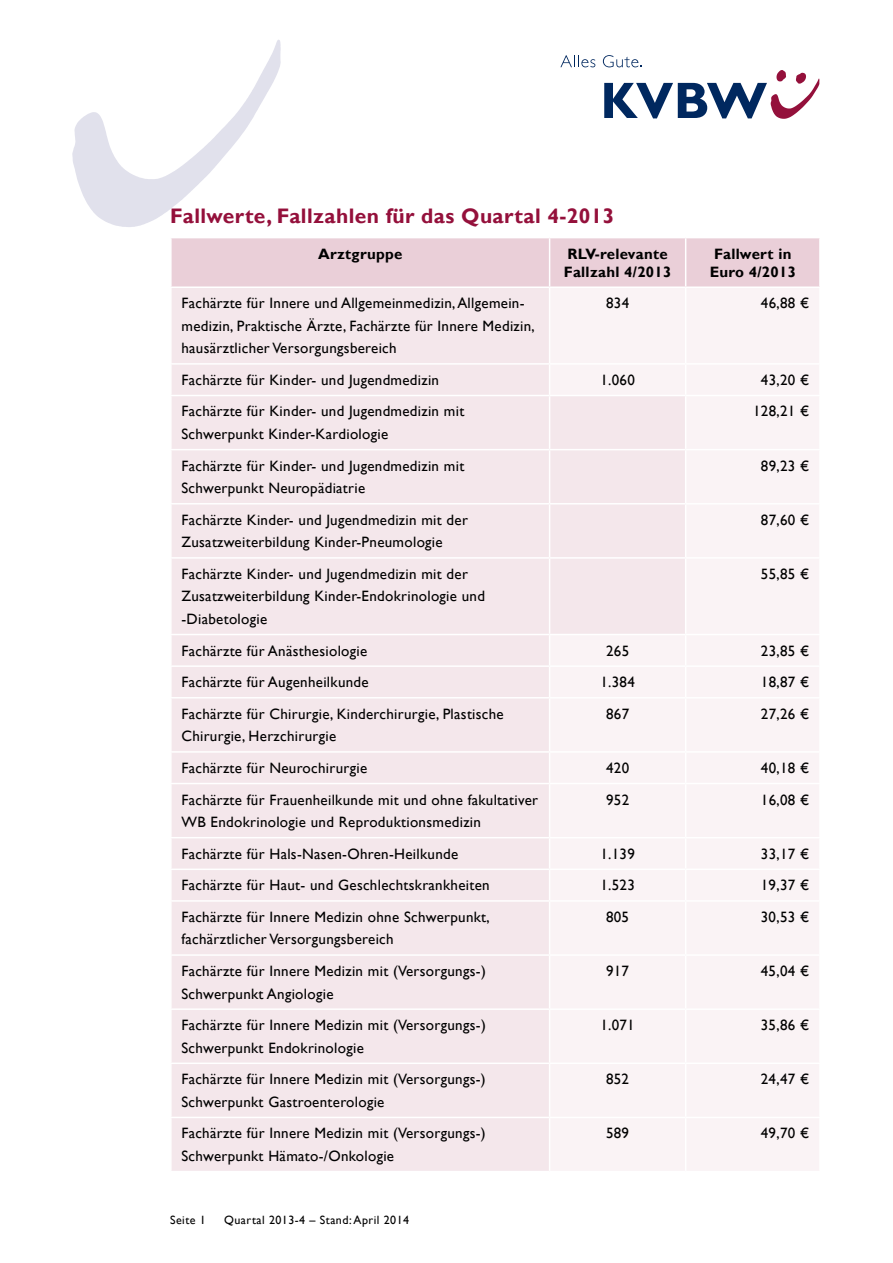
<style>
.page{position:relative;width:893px;height:1263px;background:#fff}
.page>*{position:absolute;margin:0;border:0;box-sizing:border-box;transform-origin:0 0}
.t1{font:700 21px "Gill Sans";letter-spacing:.02em;color:#94103b}
.t2{font:15px/22.5px "Gill Sans";letter-spacing:.02em;color:#000}
.t3{font:700 15px/18px "Gill Sans";letter-spacing:.02em;color:#000}
.t4{font:12px "Gill Sans";letter-spacing:.04em;color:#000}
</style>
<div class="page">
<svg style="left:72px;top:40px;width:209px;height:187px"></svg>
<svg style="left:560px;top:55px;width:35px;height:12px"></svg>
<svg style="left:603px;top:55px;width:216px;height:64px"></svg>
<div style="left:172px;top:238px;width:647px;height:48px;background:#eacfd8"></div>
<div style="left:172px;top:288px;width:377px;height:883px;background:#f4e7eb"></div>
<svg style="left:550px;top:288px;width:269px;height:883px;fill:#faf3f5"></svg>
<hr style="left:549px;top:238px;width:1px;height:48px;background:#fff">
<hr style="left:685px;top:238px;width:1px;height:48px;background:#fff">
<hr style="left:685px;top:288px;width:1px;height:75px;background:#fff">
<hr style="left:170px;top:363px;width:380px;height:2px;background:#fff">
<hr style="left:550px;top:363px;width:136px;height:2px;background:#fff">
<hr style="left:686px;top:363px;width:135px;height:2px;background:#fff">
<hr style="left:685px;top:365px;width:1px;height:30px;background:#fff">
<hr style="left:170px;top:395px;width:380px;height:1px;background:#fff">
<hr style="left:550px;top:395px;width:136px;height:1px;background:#fff">
<hr style="left:686px;top:395px;width:135px;height:1px;background:#fff">
<hr style="left:685px;top:396px;width:1px;height:53px;background:#fff">
<hr style="left:170px;top:449px;width:380px;height:1px;background:#fff">
<hr style="left:550px;top:449px;width:136px;height:1px;background:#fff">
<hr style="left:686px;top:449px;width:135px;height:1px;background:#fff">
<hr style="left:685px;top:450px;width:1px;height:53px;background:#fff">
<hr style="left:170px;top:503px;width:380px;height:1px;background:#fff">
<hr style="left:550px;top:503px;width:136px;height:1px;background:#fff">
<hr style="left:686px;top:503px;width:135px;height:1px;background:#fff">
<hr style="left:685px;top:504px;width:1px;height:53px;background:#fff">
<hr style="left:170px;top:557px;width:380px;height:2px;background:#fff">
<hr style="left:550px;top:557px;width:136px;height:2px;background:#fff">
<hr style="left:686px;top:557px;width:135px;height:2px;background:#fff">
<hr style="left:685px;top:559px;width:1px;height:75px;background:#fff">
<hr style="left:170px;top:634px;width:380px;height:1px;background:#fff">
<hr style="left:550px;top:634px;width:136px;height:1px;background:#fff">
<hr style="left:686px;top:634px;width:135px;height:1px;background:#fff">
<hr style="left:685px;top:635px;width:1px;height:30px;background:#fff">
<hr style="left:170px;top:665px;width:380px;height:2px;background:#fff">
<hr style="left:550px;top:665px;width:136px;height:2px;background:#fff">
<hr style="left:686px;top:665px;width:135px;height:2px;background:#fff">
<hr style="left:685px;top:667px;width:1px;height:30px;background:#fff">
<hr style="left:170px;top:697px;width:380px;height:1px;background:#fff">
<hr style="left:550px;top:697px;width:136px;height:1px;background:#fff">
<hr style="left:686px;top:697px;width:135px;height:1px;background:#fff">
<hr style="left:685px;top:698px;width:1px;height:53px;background:#fff">
<hr style="left:170px;top:751px;width:380px;height:2px;background:#fff">
<hr style="left:550px;top:751px;width:136px;height:2px;background:#fff">
<hr style="left:686px;top:751px;width:135px;height:2px;background:#fff">
<hr style="left:685px;top:753px;width:1px;height:30px;background:#fff">
<hr style="left:170px;top:783px;width:380px;height:1px;background:#fff">
<hr style="left:550px;top:783px;width:136px;height:1px;background:#fff">
<hr style="left:686px;top:783px;width:135px;height:1px;background:#fff">
<hr style="left:685px;top:784px;width:1px;height:53px;background:#fff">
<hr style="left:170px;top:837px;width:380px;height:1px;background:#fff">
<hr style="left:550px;top:837px;width:136px;height:1px;background:#fff">
<hr style="left:686px;top:837px;width:135px;height:1px;background:#fff">
<hr style="left:685px;top:838px;width:1px;height:30px;background:#fff">
<hr style="left:170px;top:868px;width:380px;height:2px;background:#fff">
<hr style="left:550px;top:868px;width:136px;height:2px;background:#fff">
<hr style="left:686px;top:868px;width:135px;height:2px;background:#fff">
<hr style="left:685px;top:870px;width:1px;height:30px;background:#fff">
<hr style="left:170px;top:900px;width:380px;height:2px;background:#fff">
<hr style="left:550px;top:900px;width:136px;height:2px;background:#fff">
<hr style="left:686px;top:900px;width:135px;height:2px;background:#fff">
<hr style="left:685px;top:902px;width:1px;height:52px;background:#fff">
<hr style="left:170px;top:954px;width:380px;height:2px;background:#fff">
<hr style="left:550px;top:954px;width:136px;height:2px;background:#fff">
<hr style="left:686px;top:954px;width:135px;height:2px;background:#fff">
<hr style="left:685px;top:956px;width:1px;height:52px;background:#fff">
<hr style="left:170px;top:1008px;width:380px;height:2px;background:#fff">
<hr style="left:550px;top:1008px;width:136px;height:2px;background:#fff">
<hr style="left:686px;top:1008px;width:135px;height:2px;background:#fff">
<hr style="left:685px;top:1010px;width:1px;height:52px;background:#fff">
<hr style="left:170px;top:1062px;width:380px;height:2px;background:#fff">
<hr style="left:550px;top:1062px;width:136px;height:2px;background:#fff">
<hr style="left:686px;top:1062px;width:135px;height:2px;background:#fff">
<hr style="left:685px;top:1064px;width:1px;height:53px;background:#fff">
<hr style="left:170px;top:1117px;width:380px;height:1px;background:#fff">
<hr style="left:550px;top:1117px;width:136px;height:1px;background:#fff">
<hr style="left:686px;top:1117px;width:135px;height:1px;background:#fff">
<hr style="left:685px;top:1118px;width:1px;height:53px;background:#fff">
<h1 class="t1" style="left:170px;top:203px;width:446px">Fallwerte, Fallzahlen für das Quartal 4-2013</h1>
<p class="t3" style="left:318px;top:245px;width:86px">Arztgruppe</p>
<p class="t3" style="left:564px;top:245px;width:109px">RLV-relevante<br>Fallzahl 4/2013</p>
<p class="t3" style="left:710px;top:245px;width:88px">Fallwert in<br>Euro 4/2013</p>
<p class="t2" style="left:181px;top:292px;width:355px">Fachärzte für Innere und Allgemeinmedizin, Allgemein&shy;medizin, Praktische Ärzte, Fachärzte für Innere Medizin, hausärztlicher Versorgungsbereich</p>
<p class="t2" style="left:606px;top:292px;width:25px">834</p>
<p class="t2" style="left:761px;top:292px;width:50px">46,88 €</p>
<p class="t2" style="left:181px;top:369px;width:259px">Fachärzte für Kinder- und Jugendmedizin</p>
<p class="t2" style="left:600px;top:369px;width:36px">1.060</p>
<p class="t2" style="left:761px;top:369px;width:50px">43,20 €</p>
<p class="t2" style="left:181px;top:400px;width:284px">Fachärzte für Kinder- und Jugendmedizin mit<br>Schwerpunkt Kinder-Kardiologie</p>
<p class="t2" style="left:753px;top:400px;width:58px">128,21 €</p>
<p class="t2" style="left:181px;top:455px;width:284px">Fachärzte für Kinder- und Jugendmedizin mit<br>Schwerpunkt Neuropädiatrie</p>
<p class="t2" style="left:761px;top:455px;width:50px">89,23 €</p>
<p class="t2" style="left:181px;top:509px;width:288px">Fachärzte Kinder- und Jugendmedizin mit der<br>Zusatzweiterbildung Kinder-Pneumologie</p>
<p class="t2" style="left:761px;top:509px;width:50px">87,60 €</p>
<p class="t2" style="left:181px;top:563px;width:305px">Fachärzte Kinder- und Jugendmedizin mit der<br>Zusatzweiterbildung Kinder-Endokrinologie und -Diabetologie</p>
<p class="t2" style="left:761px;top:563px;width:50px">55,85 €</p>
<p class="t2" style="left:181px;top:639px;width:187px">Fachärzte für Anästhesiologie</p>
<p class="t2" style="left:606px;top:639px;width:25px">265</p>
<p class="t2" style="left:761px;top:639px;width:50px">23,85 €</p>
<p class="t2" style="left:181px;top:671px;width:189px">Fachärzte für Augenheilkunde</p>
<p class="t2" style="left:600px;top:671px;width:36px">1.384</p>
<p class="t2" style="left:761px;top:671px;width:50px">18,87 €</p>
<p class="t2" style="left:181px;top:703px;width:324px">Fachärzte für Chirurgie, Kinderchirurgie, Plastische<br>Chirurgie, Herzchirurgie</p>
<p class="t2" style="left:606px;top:703px;width:25px">867</p>
<p class="t2" style="left:761px;top:703px;width:50px">27,26 €</p>
<p class="t2" style="left:181px;top:757px;width:187px">Fachärzte für Neurochirurgie</p>
<p class="t2" style="left:606px;top:757px;width:25px">420</p>
<p class="t2" style="left:761px;top:757px;width:50px">40,18 €</p>
<p class="t2" style="left:181px;top:788px;width:358px">Fachärzte für Frauenheilkunde mit und ohne fakultativer<br>WB Endokrinologie und Reproduktionsmedizin</p>
<p class="t2" style="left:606px;top:788px;width:25px">952</p>
<p class="t2" style="left:761px;top:788px;width:50px">16,08 €</p>
<p class="t2" style="left:181px;top:842px;width:278px">Fachärzte für Hals-Nasen-Ohren-Heilkunde</p>
<p class="t2" style="left:600px;top:842px;width:36px">1.139</p>
<p class="t2" style="left:761px;top:842px;width:50px">33,17 €</p>
<p class="t2" style="left:181px;top:874px;width:310px">Fachärzte für Haut- und Geschlechtskrankheiten</p>
<p class="t2" style="left:600px;top:874px;width:36px">1.523</p>
<p class="t2" style="left:761px;top:874px;width:50px">19,37 €</p>
<p class="t2" style="left:181px;top:906px;width:310px">Fachärzte für Innere Medizin ohne Schwerpunkt, fachärztlicher Versorgungsbereich</p>
<p class="t2" style="left:606px;top:906px;width:25px">805</p>
<p class="t2" style="left:761px;top:906px;width:50px">30,53 €</p>
<p class="t2" style="left:181px;top:960px;width:306px">Fachärzte für Innere Medizin mit (Versorgungs-)<br>Schwerpunkt Angiologie</p>
<p class="t2" style="left:606px;top:960px;width:25px">917</p>
<p class="t2" style="left:761px;top:960px;width:50px">45,04 €</p>
<p class="t2" style="left:181px;top:1014px;width:306px">Fachärzte für Innere Medizin mit (Versorgungs-)<br>Schwerpunkt Endokrinologie</p>
<p class="t2" style="left:600px;top:1014px;width:36px">1.071</p>
<p class="t2" style="left:761px;top:1014px;width:50px">35,86 €</p>
<p class="t2" style="left:181px;top:1068px;width:306px">Fachärzte für Innere Medizin mit (Versorgungs-)<br>Schwerpunkt Gastroenterologie</p>
<p class="t2" style="left:606px;top:1068px;width:25px">852</p>
<p class="t2" style="left:761px;top:1068px;width:50px">24,47 €</p>
<p class="t2" style="left:181px;top:1122px;width:306px">Fachärzte für Innere Medizin mit (Versorgungs-)<br>Schwerpunkt Hämato-/Onkologie</p>
<p class="t2" style="left:606px;top:1122px;width:25px">589</p>
<p class="t2" style="left:761px;top:1122px;width:50px">49,70 €</p>
<p class="t4" style="left:170px;top:1212px;width:37px">Seite 1</p>
<p class="t4" style="left:224px;top:1212px;width:187px">Quartal 2013-4 – Stand: April 2014</p>
</div>
